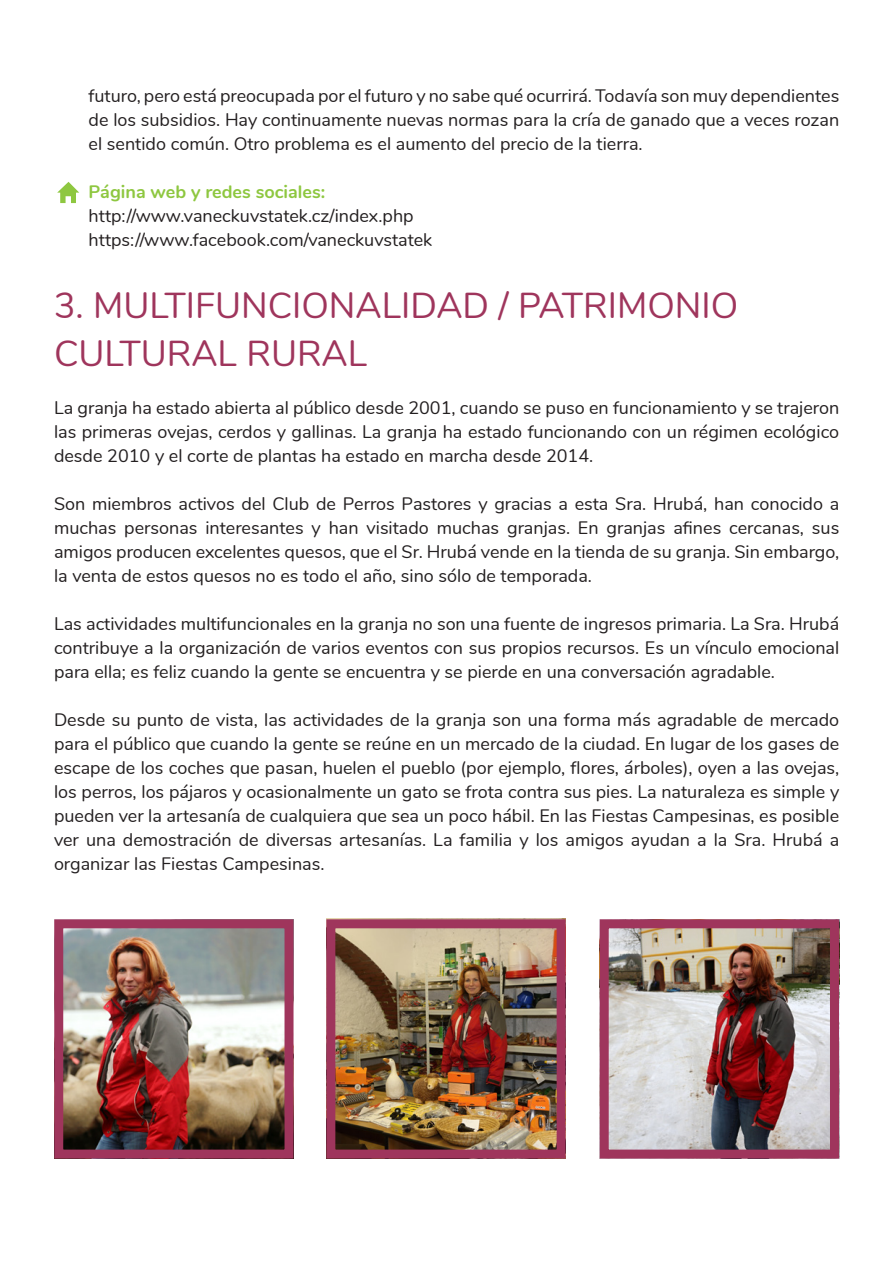
<style>
.page{position:relative;width:893px;height:1263px;background:#fff}
.page>*{position:absolute;margin:0;border:0;box-sizing:border-box;transform-origin:0 0}
.t1{font:36px "Nunito";color:#9f355c}
.t2{font:18px/24px "Nunito";color:#231f20;text-align:justify}
.t3{font:700 18px "Nunito";color:#8ec740}
</style>
<div class="page">
<svg style="left:57px;top:182px;width:22px;height:21px"></svg>
<img style="left:610px;top:929px;width:219px;height:219px">
<img style="left:326px;top:918px;width:240px;height:230px">
<img style="left:64px;top:929px;width:219px;height:219px">
<div style="left:54px;top:919px;width:239px;height:239px;border:9px solid #9f355c"></div>
<div style="left:326px;top:919px;width:240px;height:239px;border:9px solid #9f355c"></div>
<div style="left:600px;top:919px;width:239px;height:239px;border:9px solid #9f355c"></div>
<p class="t2" style="left:89px;top:83px;width:752px">futuro, pero está preocupada por el futuro y no sabe qué ocurrirá. Todavía son muy dependientes de los subsidios. Hay continuamente nuevas normas para la cría de ganado que a veces rozan el sentido común. Otro problema es el aumento del precio de la tierra.</p>
<p class="t3" style="left:89px;top:178px;width:238px">Página web y redes sociales:</p>
<p class="t2" style="left:89px;top:203px;width:327px">http://www.vaneckuvstatek.cz/index.php</p>
<p class="t2" style="left:89px;top:227px;width:345px">https://www.facebook.com/vaneckuvstatek</p>
<p class="t1" style="left:54px;top:279px;width:686px">3. MULTIFUNCIONALIDAD / PATRIMONIO</p>
<p class="t1" style="left:54px;top:327px;width:315px">CULTURAL RURAL</p>
<p class="t2" style="left:54px;top:395px;width:787px">La granja ha estado abierta al público desde 2001, cuando se puso en funcionamiento y se trajeron las primeras ovejas, cerdos y gallinas. La granja ha estado funcionando con un régimen ecológico desde 2010 y el corte de plantas ha estado en marcha desde 2014.</p>
<p class="t2" style="left:54px;top:491px;width:787px">Son miembros activos del Club de Perros Pastores y gracias a esta Sra. Hrubá, han conocido a muchas personas interesantes y han visitado muchas granjas. En granjas afines cercanas, sus amigos producen excelentes quesos, que el Sr. Hrubá vende en la tienda de su granja. Sin embargo, la venta de estos quesos no es todo el año, sino sólo de temporada.</p>
<p class="t2" style="left:54px;top:611px;width:787px">Las actividades multifuncionales en la granja no son una fuente de ingresos primaria. La Sra. Hrubá contribuye a la organización de varios eventos con sus propios recursos. Es un vínculo emocional para ella; es feliz cuando la gente se encuentra y se pierde en una conversación agradable.</p>
<p class="t2" style="left:54px;top:707px;width:787px">Desde su punto de vista, las actividades de la granja son una forma más agradable de mercado para el público que cuando la gente se reúne en un mercado de la ciudad. En lugar de los gases de escape de los coches que pasan, huelen el pueblo (por ejemplo, flores, árboles), oyen a las ovejas, los perros, los pájaros y ocasionalmente un gato se frota contra sus pies. La naturaleza es simple y pueden ver la artesanía de cualquiera que sea un poco hábil. En las Fiestas Campesinas, es posible ver una demostración de diversas artesanías. La familia y los amigos ayudan a la Sra. Hrubá a organizar las Fiestas Campesinas.</p>
</div>
